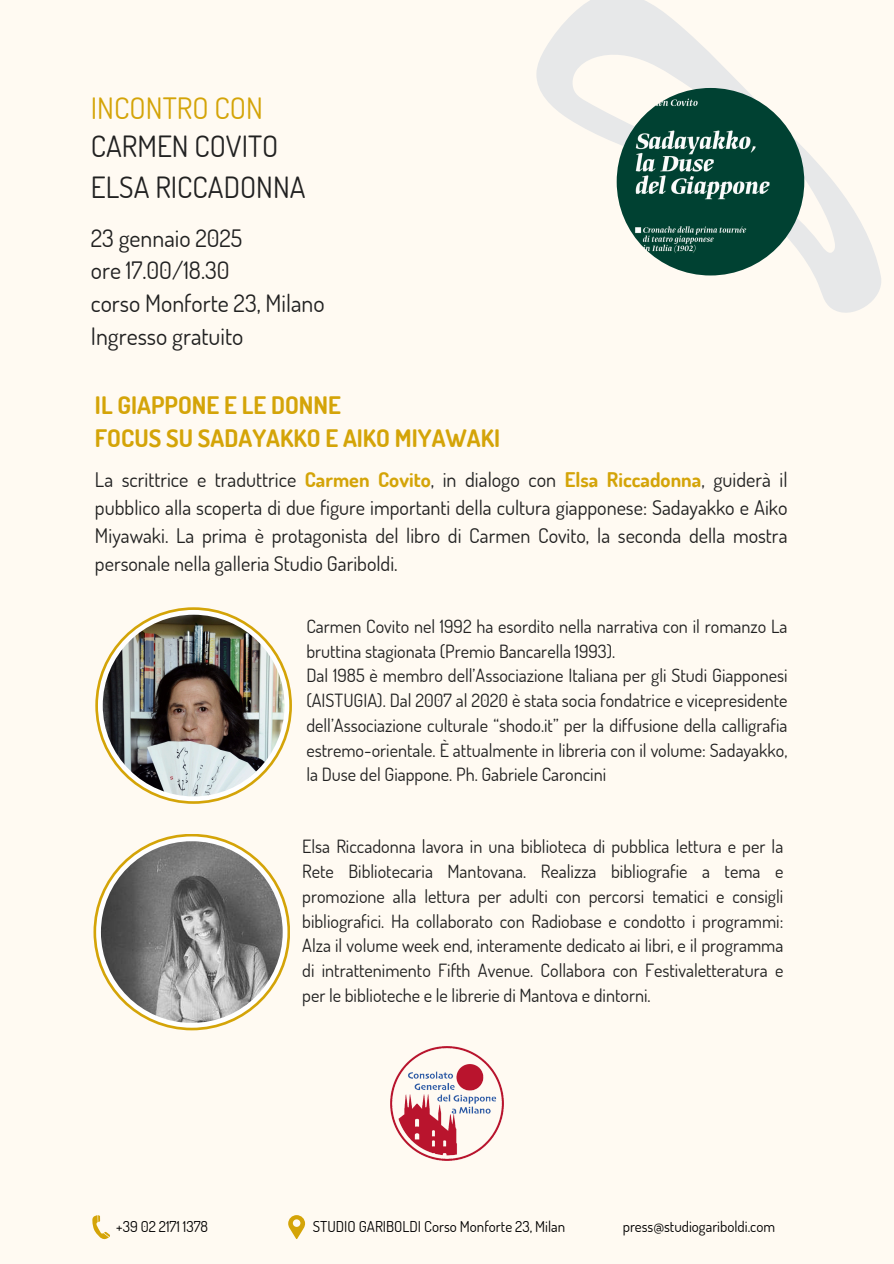
<style>
.page{position:relative;width:894px;height:1264px;background:#fff}
.page>*{position:absolute;margin:0;border:0;box-sizing:border-box;transform-origin:0 0}
.t1{font:29.4px "Dosis";color:#d4a408}
.t2{font:29.25px/40.5px "Dosis";color:#212121}
.t3{font:700 24.15px/33.8px "Dosis";color:#d4a408}
.t4{font:24px/32.7px "Dosis";color:#212121}
.t5{font:20.25px/28.2px "Dosis";color:#212121;text-align:justify}
.t6{font:18.15px/24.8px "Dosis";color:#212121}
.t7{font:15px "Dosis";color:#000}
.s1{font-weight:700;color:#d4a408}
</style>
<div class="page">
<div style="left:0;top:0;width:893px;height:1263px;background:#fffaf2"></div>
<svg style="left:92px;top:1215px;width:18px;height:24px"></svg>
<svg style="left:288px;top:1215px;width:17px;height:24px"></svg>
<img style="left:390px;top:1046px;width:114px;height:113px">
<svg style="left:93px;top:833px;width:197px;height:197px;background:#ddb83f"></svg>
<svg style="left:96px;top:836px;width:191px;height:191px;fill:#fff"></svg>
<img style="left:101px;top:841px;width:181px;height:181px;border-radius:50%">
<svg style="left:95px;top:607px;width:197px;height:196px;background:#dab12c"></svg>
<svg style="left:98px;top:610px;width:191px;height:191px;fill:#fff"></svg>
<img style="left:103px;top:614px;width:181px;height:182px;border-radius:50%">
<svg style="left:536px;top:0;width:345px;height:313px"></svg>
<img style="left:616px;top:88px;width:188px;height:187px;border-radius:50%">
<h1 class="t1" style="left:91px;top:89px;width:174px">INCONTRO CON</h1>
<h2 class="t2" style="left:91px;top:126px;width:216px">CARMEN COVITO<br>ELSA RICCADONNA</h2>
<h3 class="t4" style="left:91px;top:221px;width:235px">23 gennaio 2025<br>ore 17.00/18.30<br>corso Monforte 23, Milano<br>Ingresso gratuito</h3>
<h3 class="t3" style="left:95px;top:387px;width:406px">IL GIAPPONE E LE DONNE<br>FOCUS SU SADAYAKKO E AIKO MIYAWAKI</h3>
<p class="t5" style="left:95px;top:465px;width:693px">La scrittrice e traduttrice <span class="s1">Carmen Covito</span>, in dialogo con <span class="s1">Elsa Riccadonna</span>, guiderà il pubblico alla scoperta di due figure importanti della cultura giapponese: Sadayakko e Aiko Miyawaki. La prima è protagonista del libro di Carmen Covito, la seconda della mostra personale nella galleria Studio Gariboldi.</p>
<p class="t6" style="left:306px;top:613px;width:482px">Carmen Covito nel 1992 ha esordito nella narrativa con il romanzo La bruttina stagionata (Premio Bancarella 1993).<br>Dal 1985 è membro dell’Associazione Italiana per gli Studi Giapponesi (AISTUGIA). Dal 2007 al 2020 è stata socia fondatrice e vicepresidente dell’Associazione culturale “shodo.it” per la diffusione della calligrafia estremo-orientale. È attualmente in libreria con il volume: Sadayakko, la Duse del Giappone. Ph. Gabriele Caroncini</p>
<p class="t6" style="left:302px;top:833px;width:482px;text-align:justify">Elsa Riccadonna lavora in una biblioteca di pubblica lettura e per la Rete Bibliotecaria Mantovana. Realizza bibliografie a tema e promozione alla lettura per adulti con percorsi tematici e consigli bibliografici. Ha collaborato con Radiobase e condotto i programmi:<br>Alza il volume week end, interamente dedicato ai libri, e il programma di intrattenimento Fifth Avenue. Collabora con Festivaletteratura e per le biblioteche e le librerie di Mantova e dintorni.</p>
<p class="t7" style="left:116px;top:1216px;width:93px">+39 02 2171 1378</p>
<p class="t7" style="left:312px;top:1216px;width:254px">STUDIO GARIBOLDI Corso Monforte 23, Milan</p>
<p class="t7" style="left:622px;top:1216px;width:154px">press@studiogariboldi.com</p>
</div>
